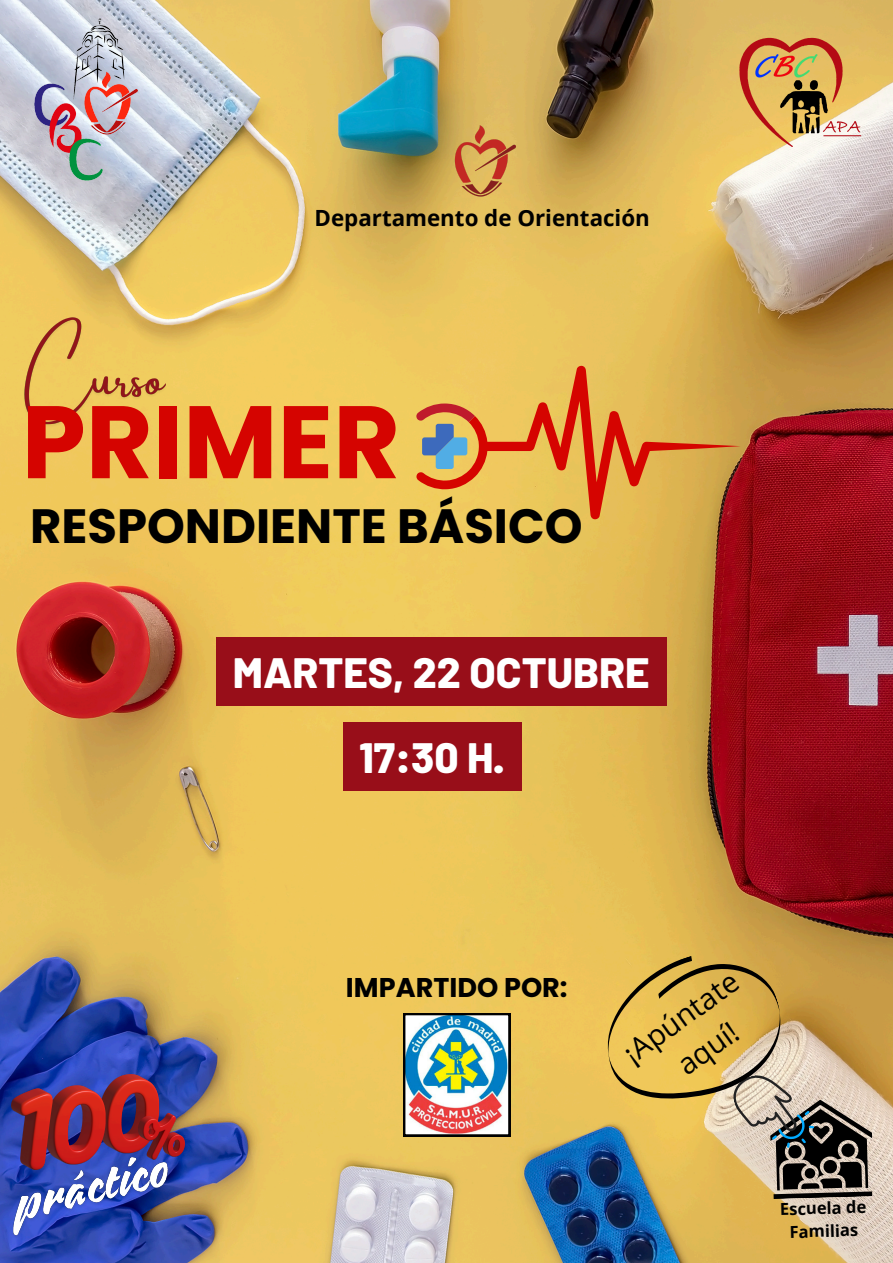
<style>
.page{position:relative;width:893px;height:1263px;background:#fff}
.page>*{position:absolute;margin:0;border:0;box-sizing:border-box;transform-origin:0 0}
.t1{font:700 102.75px "Poppins";color:#d50400}
.t2{font:700 48.07px "Poppins";color:#000}
.t3{font:800 42.38px "Barlow";color:#fff}
.t4{font:29.25px/40.9px "Open Sans";color:#000;text-align:center}
.t5{font:700 27.08px "Poppins";color:#000}
.t6{font:700 22.35px "Open Sans";color:#000}
.t7{font:700 16.58px "Open Sans";color:#000}
</style>
<div class="page">
<img style="left:0;top:0;width:893px;height:1263px">
<img style="left:403px;top:1013px;width:107px;height:123px">
<img style="left:723px;top:27px;width:150px;height:131px">
<img style="left:28px;top:11px;width:126px;height:176px">
<img style="left:452px;top:122px;width:66px;height:76px">
<img style="left:11px;top:1075px;width:174px;height:95px">
<svg style="left:416px;top:366px;width:324px;height:153px;background:#dda250"></svg>
<img style="left:19px;top:283px;width:152px;height:165px">
<div style="left:216px;top:637px;width:451px;height:68px;background:#980e19"></div>
<img style="left:0;top:1131px;width:183px;height:116px">
<div style="left:342px;top:722px;width:179px;height:68px;background:#980e19"></div>
<svg style="left:586px;top:935px;width:288px;height:264px;background:#bfa462"></svg>
<p class="t6" style="left:314px;top:202px;width:337px">Departamento de Orientación</p>
<h4 class="t1" style="left:22px;top:370px;width:380px">PRIMER</h4>
<h2 class="t2" style="left:30px;top:492px;width:554px">RESPONDIENTE BÁSICO</h2>
<h6 class="t3" style="left:233px;top:646px;width:418px">MARTES, 22 OCTUBRE</h6>
<p class="t3" style="left:359px;top:731px;width:146px">17:30 H.</p>
<h5 class="t5" style="left:346px;top:968px;width:223px">IMPARTIDO POR:</h5>
<p class="t4" style="left:614px;top:1039px;width:135px;rotate:-36deg">¡Apúntate aquí!</p>
<h4 class="t7" style="left:779px;top:1197px;width:88px;rotate:-2deg">Escuela de</h4>
<p class="t7" style="left:789px;top:1220px;width:70px;rotate:-2deg">Familias</p>
</div>
